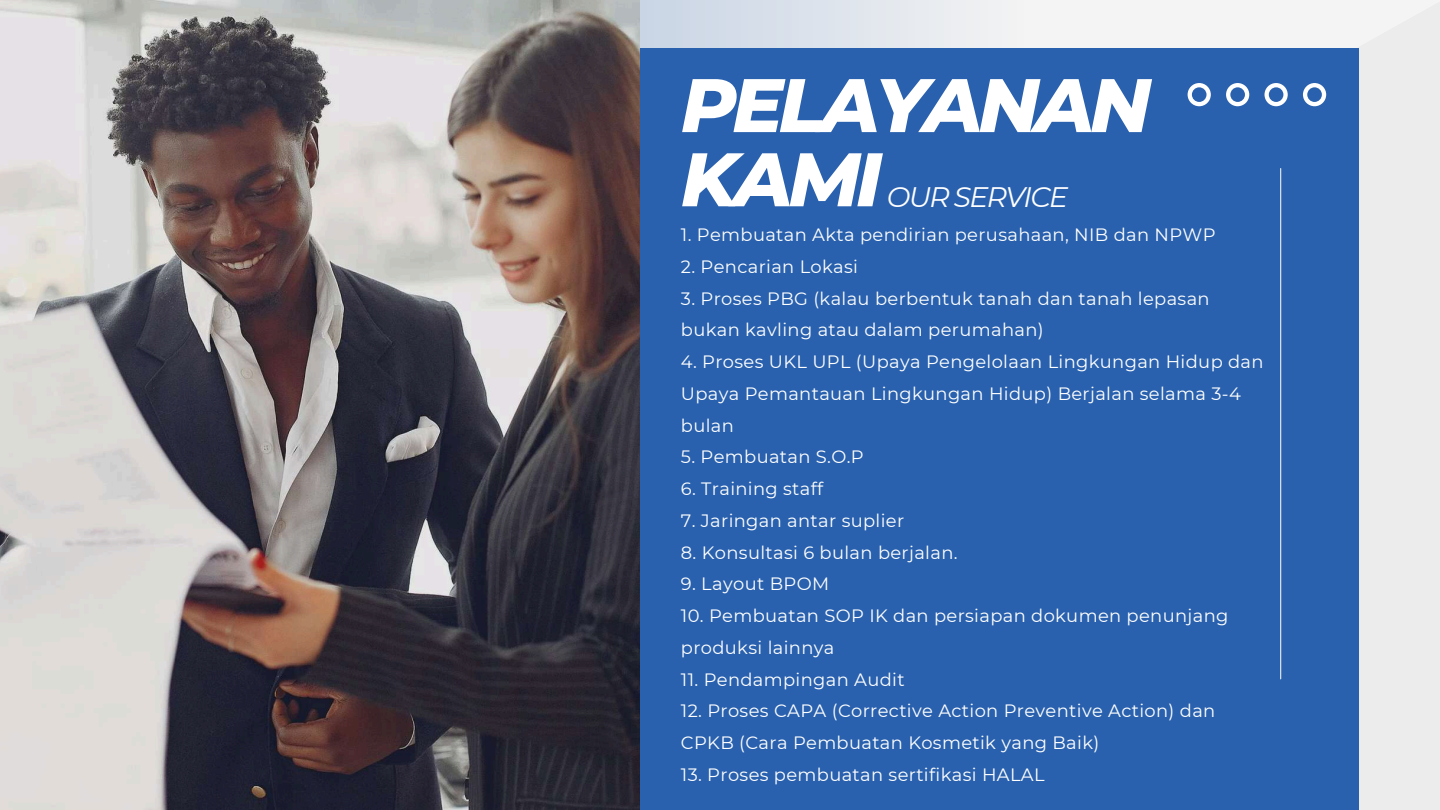
<style>
.page{position:relative;width:1440px;height:810px;background:#fff}
.page>*{position:absolute;margin:0;border:0;box-sizing:border-box;transform-origin:0 0}
.t1{font:italic 800 75.7px/74.2px "Montserrat";letter-spacing:-.06em;color:#fff}
.t2{font:italic 28.2px "Montserrat";letter-spacing:-.06em;color:#fff}
.t3{font:17.9px/31.7px "Montserrat";letter-spacing:.02em;color:#fff}
</style>
<div class="page">
<div style="left:1027px;top:0;width:413px;height:810px;background:#ececec"></div>
<svg style="left:640px;top:0;width:387px;height:48px;background:#dee4ec"></svg>
<div style="left:81px;top:48px;width:1278px;height:762px;background:#2961af"></div>
<img style="left:0;top:0;width:640px;height:810px">
<svg style="left:1188px;top:83px;width:138px;height:23px"></svg>
<hr style="left:1280px;top:168px;width:1px;height:511px;background:#fff">
<h1 class="t1" style="left:681px;top:68px;width:472px">PELAYANAN<br>KAMI</h1>
<h2 class="t2" style="left:887px;top:179px;width:183px">OUR SERVICE</h2>
<p class="t3" style="left:681px;top:219px;width:536px">1. Pembuatan Akta pendirian perusahaan, NIB dan NPWP</p>
<p class="t3" style="left:681px;top:251px;width:179px">2. Pencarian Lokasi</p>
<p class="t3" style="left:681px;top:282px;width:530px">3. Proses PBG (kalau berbentuk tanah dan tanah lepasan bukan kavling atau dalam perumahan)</p>
<p class="t3" style="left:681px;top:346px;width:584px">4. Proses UKL UPL (Upaya Pengelolaan Lingkungan Hidup dan<br>Upaya Pemantauan Lingkungan Hidup) Berjalan selama 3-4 bulan</p>
<p class="t3" style="left:681px;top:441px;width:184px">5. Pembuatan S.O.P</p>
<p class="t3" style="left:681px;top:473px;width:144px">6. Training staff</p>
<p class="t3" style="left:681px;top:505px;width:225px">7. Jaringan antar suplier</p>
<p class="t3" style="left:681px;top:536px;width:278px">8. Konsultasi 6 bulan berjalan.</p>
<p class="t3" style="left:681px;top:568px;width:150px">9. Layout BPOM</p>
<p class="t3" style="left:681px;top:600px;width:549px">10. Pembuatan SOP IK dan persiapan dokumen penunjang produksi lainnya</p>
<p class="t3" style="left:681px;top:663px;width:225px">11. Pendampingan Audit</p>
<p class="t3" style="left:681px;top:695px;width:536px">12. Proses CAPA (Corrective Action Preventive Action) dan<br>CPKB (Cara Pembuatan Kosmetik yang Baik)</p>
<p class="t3" style="left:681px;top:758px;width:365px">13. Proses pembuatan sertifikasi HALAL</p>
</div>
